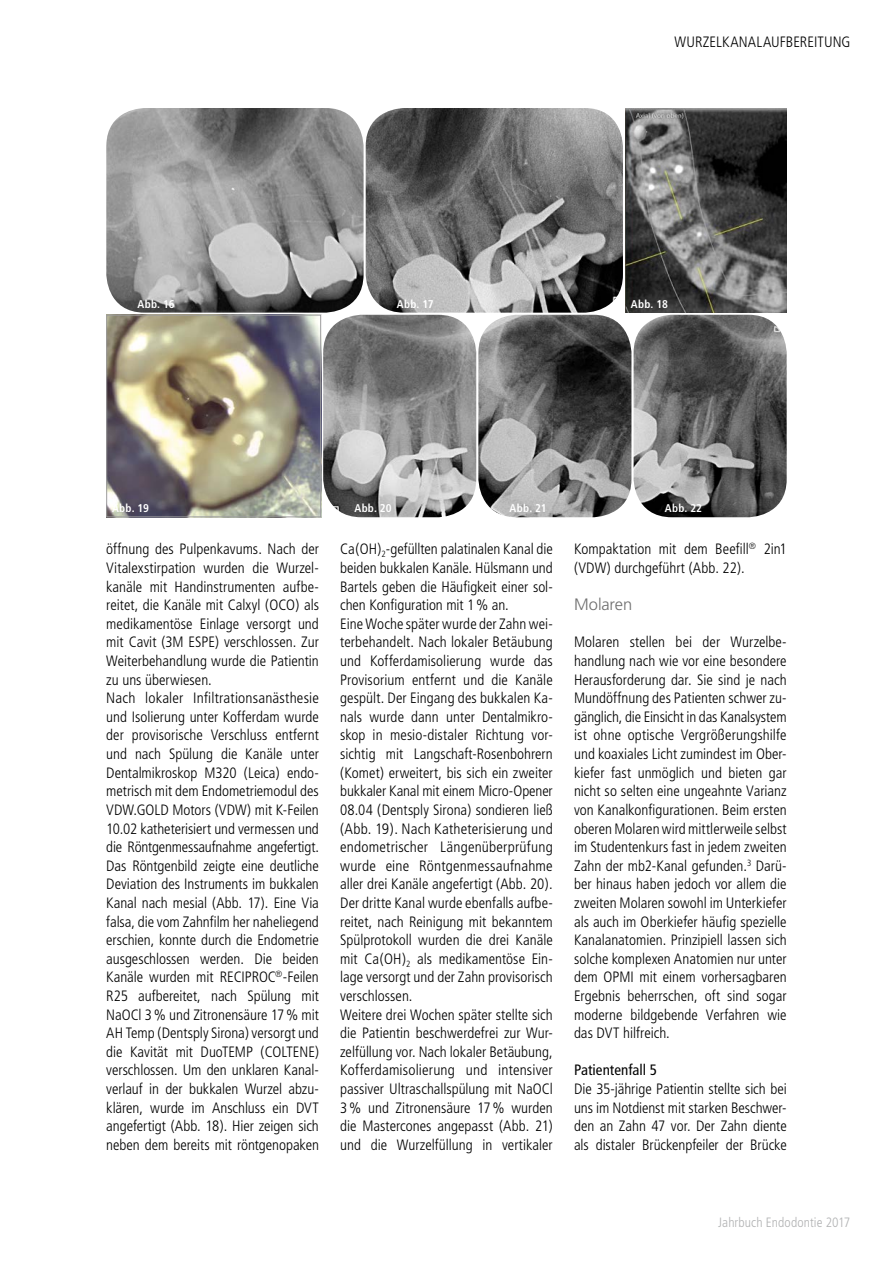
<style>
.page{position:relative;width:893px;height:1263px;background:#fff}
.page>*{position:absolute;margin:0;border:0;box-sizing:border-box;transform-origin:0 0}
.t1{font:300 16.5px "Frutiger";letter-spacing:-.005em;color:#6e6e6e}
.t2{font:300 condensed 15px/18.6px "Frutiger";color:#000}
.t3{font:condensed 15px "Frutiger";color:#000}
.t4{font:300 condensed 13.5px "Frutiger";letter-spacing:.005em;color:#b1b2b3}
.t5{font:700 condensed 11.25px "Frutiger";letter-spacing:.02em;color:#fff}
</style>
<div class="page">
<img style="left:106px;top:108px;width:258px;height:205px">
<img style="left:108px;top:317px;width:211px;height:198px">
<div style="left:106px;top:315px;width:215px;height:202px;border:1px solid #9c9c9d"></div>
<img style="left:323px;top:315px;width:153px;height:202px">
<img style="left:478px;top:315px;width:153px;height:202px">
<img style="left:634px;top:315px;width:153px;height:202px">
<img style="left:366px;top:108px;width:257px;height:205px">
<img style="left:625px;top:108px;width:162px;height:205px">
<p class="t5" style="left:138px;top:297px;width:39px">Abb. 16</p>
<p class="t2" style="left:674px;top:33px;width:177px">WURZELKANALAUFBEREITUNG</p>
<p class="t5" style="left:397px;top:297px;width:38px">Abb. 17</p>
<p class="t5" style="left:631px;top:297px;width:39px">Abb. 18</p>
<p class="t5" style="left:112px;top:502px;width:39px">Abb. 19</p>
<p class="t5" style="left:354px;top:502px;width:39px">Abb. 20</p>
<p class="t5" style="left:510px;top:502px;width:39px">Abb. 21</p>
<p class="t5" style="left:665px;top:502px;width:39px">Abb. 22</p>
<p class="t2" style="left:106px;top:540px;width:214px">öffnung des Pulpenkavums. Nach der Vitalexstirpation wurden die Wurzel&shy;kanäle mit Handinstrumenten aufbe&shy;reitet, die Kanäle mit Calxyl (OCO) als medikamentöse Einlage versorgt und mit Cavit (3M ESPE) verschlossen. Zur Weiterbehandlung wurde die Patientin zu uns überwiesen.<br>Nach lokaler Infiltrationsanästhesie und Isolierung unter Kofferdam wurde der provisorische Verschluss entfernt und nach Spülung die Kanäle unter Dentalmikroskop M320 (Leica) endo&shy;metrisch mit dem Endometriemodul des VDW.GOLD Motors (VDW) mit K-Feilen 10.02 katheterisiert und vermessen und die Röntgenmessaufnahme angefertigt.<br>Das Röntgenbild zeigte eine deutliche Deviation des Instruments im bukkalen Kanal nach mesial (Abb. 17). Eine Via falsa, die vom Zahnfilm her naheliegend erschien, konnte durch die Endometrie ausgeschlossen werden. Die beiden Kanäle wurden mit RECIPROC<sup>®</sup>-Feilen R25 aufbereitet, nach Spülung mit NaOCl 3% und Zitronensäure 17% mit AH Temp (Dentsply Sirona) versorgt und die Kavität mit DuoTEMP (COLTENE) verschlossen. Um den unklaren Kanal&shy;verlauf in der bukkalen Wurzel abzu&shy;klären, wurde im Anschluss ein DVT angefertigt (Abb. 18). Hier zeigen sich neben dem bereits mit röntgenopaken</p>
<p class="t2" style="left:340px;top:540px;width:214px">Ca(OH)<sub>2</sub>-gefüllten palatinalen Kanal die beiden bukkalen Kanäle. Hülsmann und Bartels geben die Häufigkeit einer sol&shy;chen Konfiguration mit 1% an.<br>Eine Woche später wurde der Zahn wei&shy;terbehandelt. Nach lokaler Betäubung und Kofferdamisolierung wurde das Provisorium entfernt und die Kanäle gespült. Der Eingang des bukkalen Ka&shy;nals wurde dann unter Dentalmikro&shy;skop in mesio-distaler Richtung vor&shy;sichtig mit Langschaft-Rosenbohrern (Komet) erweitert, bis sich ein zweiter bukkaler Kanal mit einem Micro-Opener 08.04 (Dentsply Sirona) sondieren ließ (Abb. 19). Nach Katheterisierung und endometrischer Längenüberprüfung wurde eine Röntgenmessaufnahme aller drei Kanäle angefertigt (Abb. 20).<br>Der dritte Kanal wurde ebenfalls aufbe&shy;reitet, nach Reinigung mit bekanntem Spülprotokoll wurden die drei Kanäle mit Ca(OH)<sub>2</sub> als medikamentöse Ein&shy;lage versorgt und der Zahn provisorisch verschlossen.<br>Weitere drei Wochen später stellte sich die Patientin beschwerdefrei zur Wur&shy;zelfüllung vor. Nach lokaler Betäubung, Kofferdamisolierung und intensiver passiver Ultraschallspülung mit NaOCl 3% und Zitronensäure 17% wurden die Mastercones angepasst (Abb. 21) und die Wurzelfüllung in vertikaler</p>
<p class="t2" style="left:574px;top:540px;width:214px">Kompaktation mit dem Beefill<sup>®</sup> 2in1 (VDW) durchgeführt (Abb. 22).</p>
<p class="t1" style="left:574px;top:595px;width:60px">Molaren</p>
<p class="t2" style="left:574px;top:633px;width:214px;text-align:justify">Molaren stellen bei der Wurzelbe&shy;handlung nach wie vor eine besondere Herausforderung dar. Sie sind je nach Mundöffnung des Patienten schwer zu&shy;gänglich, die Einsicht in das Kanalsystem ist ohne optische Vergrößerungshilfe und koaxiales Licht zumindest im Ober&shy;kiefer fast unmöglich und bieten gar nicht so selten eine ungeahnte Varianz von Kanalkonfigurationen. Beim ersten oberen Molaren wird mittlerweile selbst im Studentenkurs fast in jedem zweiten Zahn der mb2-Kanal gefunden.<sup>3</sup> Darü&shy;ber hinaus haben jedoch vor allem die zweiten Molaren sowohl im Unterkiefer als auch im Oberkiefer häufig spezielle Kanalanatomien. Prinzipiell lassen sich solche komplexen Anatomien nur unter dem OPMI mit einem vorhersagbaren Ergebnis beherrschen, oft sind sogar moderne bildgebende Verfahren wie das DVT hilfreich.</p>
<p class="t3" style="left:574px;top:1061px;width:84px">Patientenfall 5</p>
<p class="t2" style="left:574px;top:1080px;width:214px;text-align:justify">Die 35-jährige Patientin stellte sich bei uns im Notdienst mit starken Beschwer&shy;den an Zahn 47 vor. Der Zahn diente als distaler Brückenpfeiler der Brücke</p>
<p class="t4" style="left:718px;top:1214px;width:134px">Jahrbuch Endodontie 2017</p>
</div>
